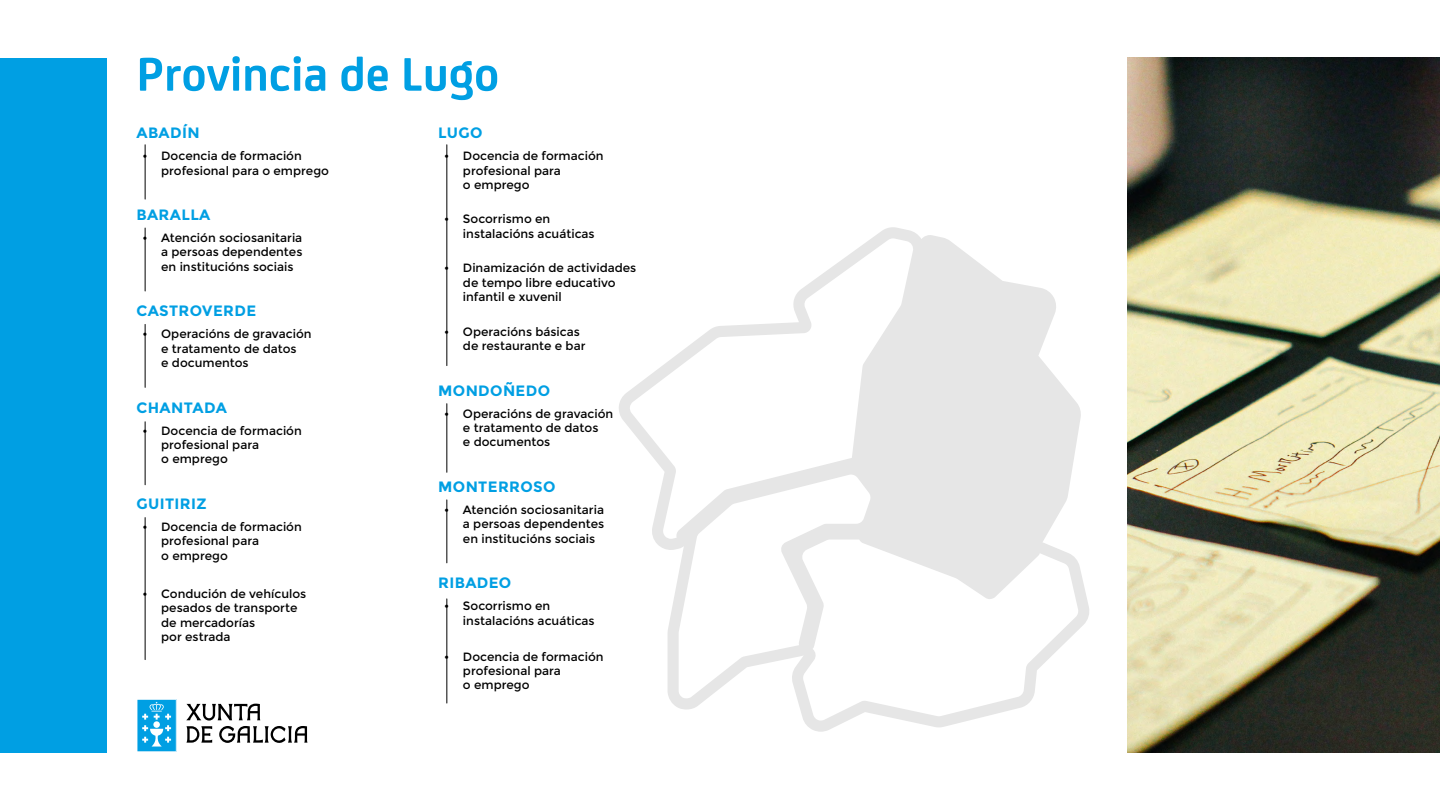
<style>
.page{position:relative;width:1440px;height:810px;background:#fff}
.page>*{position:absolute;margin:0;border:0;box-sizing:border-box;transform-origin:0 0}
.t1{font:700 50.32px "FS Joey";color:#009fe3}
.t2{font:700 15px "Montserrat";letter-spacing:.025em;color:#009fe3}
.t3{font:12px/14.4px "Montserrat";color:#000}
</style>
<div class="page">
<hr style="left:145px;top:145px;width:1px;height:54px;background:#000">
<hr style="left:145px;top:228px;width:1px;height:63px;background:#000">
<hr style="left:145px;top:324px;width:1px;height:63px;background:#000">
<hr style="left:145px;top:422px;width:1px;height:63px;background:#000">
<hr style="left:145px;top:518px;width:1px;height:142px;background:#000">
<hr style="left:446px;top:145px;width:1px;height:221px;background:#000">
<hr style="left:446px;top:404px;width:1px;height:68px;background:#000">
<hr style="left:446px;top:500px;width:1px;height:63px;background:#000">
<hr style="left:446px;top:599px;width:1px;height:104px;background:#000">
<div style="left:0;top:58px;width:106px;height:694px;background:#009fe3"></div>
<img style="left:1127px;top:58px;width:313px;height:694px">
<svg style="left:619px;top:227px;width:470px;height:505px"></svg>
<svg style="left:859px;top:240px;width:216px;height:350px;fill:#e6e6e6"></svg>
<svg style="left:137px;top:699px;width:40px;height:53px;background:#37b3e8"></svg>
<svg style="left:186px;top:704px;width:122px;height:39px"></svg>
<h1 class="t1" style="left:136px;top:36px;width:364px">Provincia de Lugo</h1>
<p class="t2" style="left:136px;top:124px;width:65px">ABADÍN</p>
<p class="t3" style="left:161px;top:149px;width:169px;text-indent:-19px">• Docencia de formación profesional para o emprego</p>
<p class="t2" style="left:136px;top:206px;width:75px">BARALLA</p>
<p class="t3" style="left:161px;top:231px;width:143px;text-align:justify;text-indent:-19px">• Atención sociosanitaria a persoas dependentes en institucións sociais</p>
<p class="t2" style="left:136px;top:302px;width:121px">CASTROVERDE</p>
<p class="t3" style="left:161px;top:327px;width:152px;text-indent:-19px">• Operacións de gravación e tratamento de datos<br>e documentos</p>
<p class="t2" style="left:136px;top:399px;width:92px">CHANTADA</p>
<p class="t3" style="left:161px;top:423px;width:142px;text-indent:-19px">• Docencia de formación profesional para<br>o emprego</p>
<p class="t2" style="left:136px;top:495px;width:72px">GUITIRIZ</p>
<p class="t3" style="left:161px;top:520px;width:142px;text-indent:-19px">• Docencia de formación profesional para<br>o emprego</p>
<p class="t3" style="left:161px;top:587px;width:147px;text-indent:-19px">• Condución de vehículos pesados de transporte de mercadorías<br>por estrada</p>
<p class="t2" style="left:438px;top:124px;width:46px">LUGO</p>
<p class="t3" style="left:463px;top:149px;width:142px;text-indent:-19px">• Docencia de formación profesional para<br>o emprego</p>
<p class="t3" style="left:463px;top:212px;width:133px;text-indent:-19px">• Socorrismo en instalacións acuáticas</p>
<p class="t3" style="left:463px;top:261px;width:175px;text-indent:-19px">• Dinamización de actividades de tempo libre educativo infantil e xuvenil</p>
<p class="t3" style="left:463px;top:324px;width:124px;text-indent:-19px">• Operacións básicas de restaurante e bar</p>
<p class="t2" style="left:438px;top:381px;width:113px">MONDOÑEDO</p>
<p class="t3" style="left:463px;top:406px;width:152px;text-indent:-19px">• Operacións de gravación e tratamento de datos<br>e documentos</p>
<p class="t2" style="left:438px;top:478px;width:119px">MONTERROSO</p>
<p class="t3" style="left:463px;top:503px;width:143px;text-align:justify;text-indent:-19px">• Atención sociosanitaria a persoas dependentes en institucións sociais</p>
<p class="t2" style="left:438px;top:574px;width:75px">RIBADEO</p>
<p class="t3" style="left:463px;top:599px;width:133px;text-indent:-19px">• Socorrismo en instalacións acuáticas</p>
<p class="t3" style="left:463px;top:649px;width:142px;text-indent:-19px">• Docencia de formación profesional para<br>o emprego</p>
</div>
